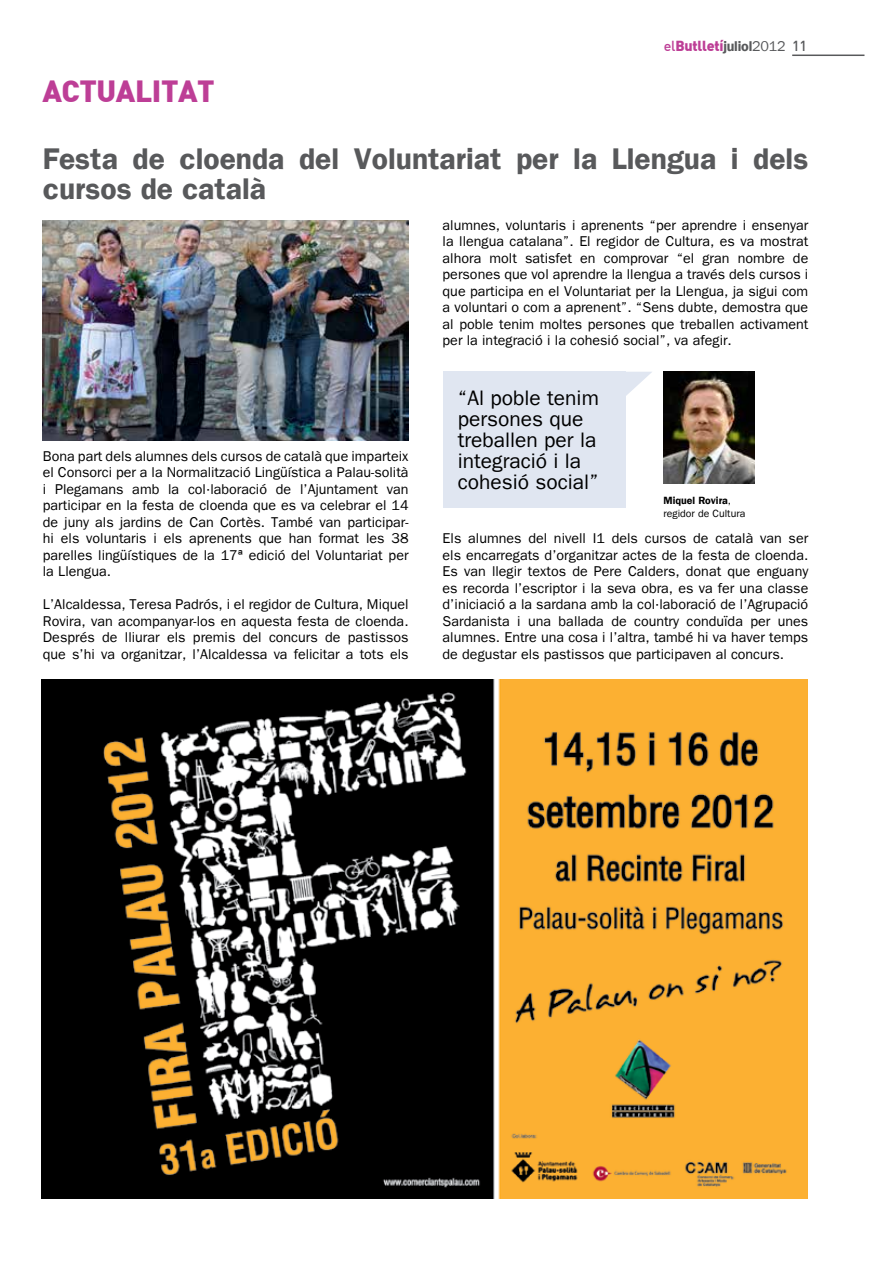
<style>
.page{position:relative;width:893px;height:1263px;background:#fff}
.page>*{position:absolute;margin:0;border:0;box-sizing:border-box;transform-origin:0 0}
.t1{font:600 30px/30px "Franklin Gothic";color:#58595b}
.t2{font:900 30px "DIN";letter-spacing:-.015em;color:#bd3e96}
.t3{font:21px/21px "Franklin Gothic";color:#000}
.t4{font:14.25px/16.5px "Franklin Gothic";color:#000;text-align:justify}
.t5{font:900 14.25px "DIN";letter-spacing:-.015em;color:#bd3e96}
.t6{font:10.5px/12.6px "Franklin Gothic";color:#000}
.s1{font-weight:500}
.s2{font-family:"Franklin Gothic";font-weight:600;color:#58595b}
.s3{font-family:"Franklin Gothic";font-weight:400;color:#58595b}
.s4{font-weight:500;color:#58595b}
.s5{font-weight:600}
</style>
<div class="page">
<hr style="left:792px;top:55px;width:72px;height:1px;background:#58595b">
<img style="left:43px;top:220px;width:366px;height:221px">
<img style="left:42px;top:679px;width:766px;height:520px">
<div style="left:443px;top:372px;width:183px;height:136px;background:#e0e6f1"></div>
<img style="left:663px;top:372px;width:91px;height:111px">
<svg style="left:626px;top:372px;width:26px;height:24px"></svg>
<h1 class="t2" style="left:43px;top:71px;width:174px">ACTUALITAT</h1>
<p class="t5" style="left:664px;top:36px;width:145px"><span class="s1">el</span>Butlletí<span class="s2">juliol</span><span class="s3">2012</span> <span class="s4">11</span></p>
<h1 class="t1" style="left:43px;top:144px;width:767px">Festa de cloenda del Voluntariat per la Llengua i dels cursos de català</h1>
<p class="t4" style="left:43px;top:448px;width:367px">Bona part dels alumnes dels cursos de català que imparteix el Consorci per a la Normalització Lingüística a Palau-solità i Plegamans amb la col·laboració de l’Ajuntament van participar en la festa de cloenda que es va celebrar el 14 de juny als jardins de Can Cortès. També van participar&shy;hi els voluntaris i els aprenents que han format les 38 parelles lingüístiques de la 17ª edició del Voluntariat per la Llengua.</p>
<p class="t4" style="left:43px;top:596px;width:367px">L’Alcaldessa, Teresa Padrós, i el regidor de Cultura, Miquel Rovira, van acompanyar-los en aquesta festa de cloenda.<br>Després de lliurar els premis del concurs de pastissos que s’hi va organitzar, l’Alcaldessa va felicitar a tots els</p>
<p class="t4" style="left:443px;top:217px;width:367px">alumnes, voluntaris i aprenents “per aprendre i ensenyar la llengua catalana”. El regidor de Cultura, es va mostrat alhora molt satisfet en comprovar “el gran nombre de persones que vol aprendre la llengua a través dels cursos i que participa en el Voluntariat per la Llengua, ja sigui com a voluntari o com a aprenent”. “Sens dubte, demostra que al poble tenim moltes persones que treballen activament per la integració i la cohesió social”, va afegir.</p>
<h2 class="t3" style="left:458px;top:388px;width:143px">“Al poble tenim persones que treballen per la integració i la cohesió social”</h2>
<p class="t6" style="left:663px;top:494px;width:83px"><span class="s5">Miquel Rovira</span>, regidor de Cultura</p>
<p class="t4" style="left:443px;top:530px;width:367px">Els alumnes del nivell I1 dels cursos de català van ser els encarregats d’organitzar actes de la festa de cloenda.<br>Es van llegir textos de Pere Calders, donat que enguany es recorda l’escriptor i la seva obra, es va fer una classe d’iniciació a la sardana amb la col·laboració de l’Agrupació Sardanista i una ballada de country conduïda per unes alumnes. Entre una cosa i l’altra, també hi va haver temps de degustar els pastissos que participaven al concurs.</p>
</div>
